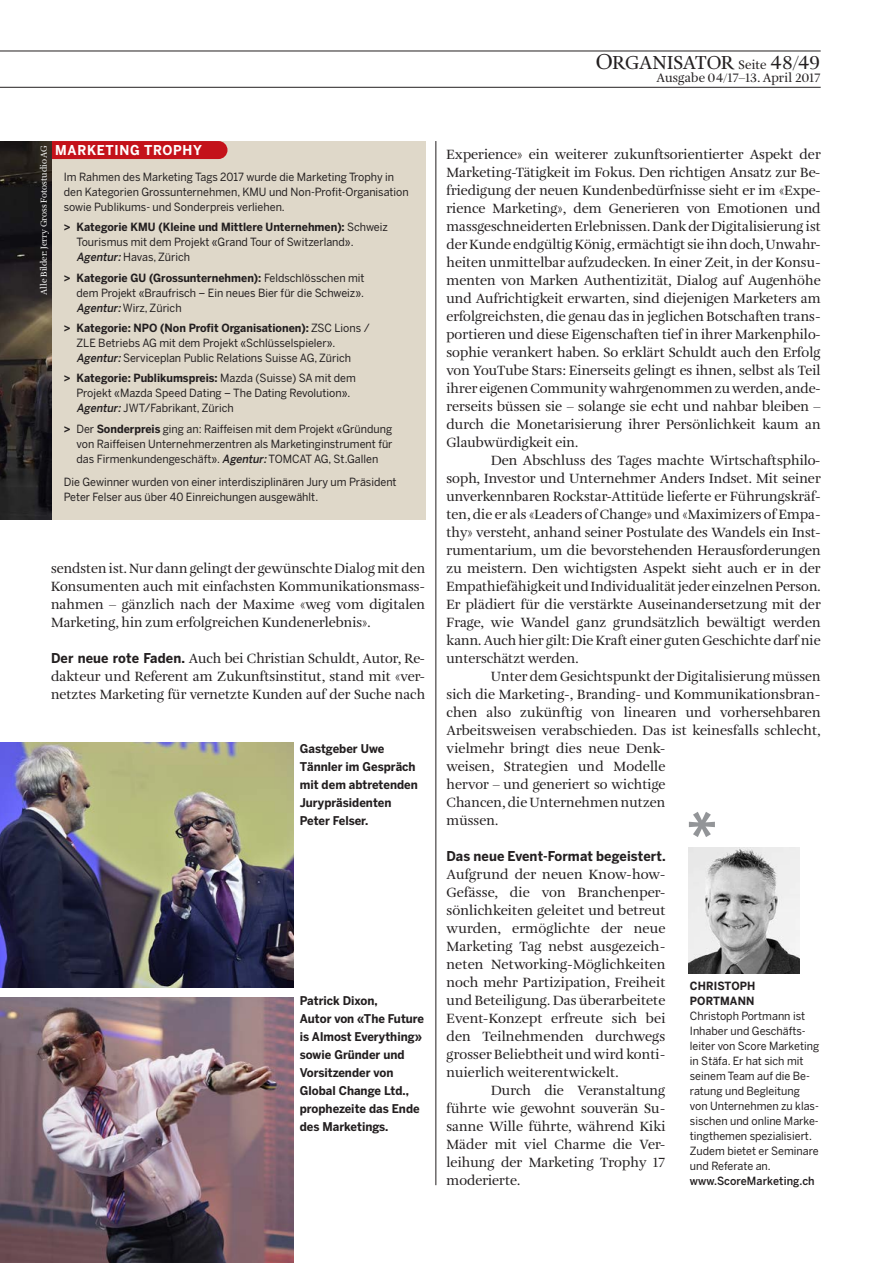
<style>
.page{position:relative;width:893px;height:1263px;background:#fff}
.page>*{position:absolute;margin:0;border:0;box-sizing:border-box;transform-origin:0 0}
.t1{font:19.5px "Amalia Pro";letter-spacing:-.015em;color:#231f20}
.t2{font:13.8px/18px "Amalia Pro";letter-spacing:.005em;color:#231f20;text-align:justify}
.t3{font:700 13.5px "Benton Sans";letter-spacing:.01em;color:#231f20;scale:.95 1}
.t4{font:700 13.5px "Benton Sans";letter-spacing:.05em;color:#fff;scale:.95 1}
.t5{font:12.75px "Amalia Pro";color:#231f20}
.t6{font:700 12px/18px "Benton Sans";color:#231f20;scale:.95 1}
.t7{font:11.25px/15px "Benton Sans";color:#231f20;scale:.95 1}
.t8{font:500 11.25px "Benton Sans";letter-spacing:.01em;color:#231f20;scale:.95 1}
.t9{font:700 11.25px/15px "Benton Sans";letter-spacing:.01em;color:#231f20;scale:.95 1}
.t10{font:9px "Amalia Pro";color:#fff}
.s1{font-size:22.5px}
.s2{font-size:12.75px}
.s3{font-weight:700}
.s4{font-weight:500;font-style:italic}
.s5{font-family:"Benton Sans";font-weight:700;font-size:13.5px}
</style>
<div class="page">
<hr style="left:0;top:51px;width:821px;height:1px;background:#231f20">
<hr style="left:0;top:87px;width:821px;height:1px;background:#231f20">
<hr style="left:436px;top:141px;width:1px;height:1044px;background:#231f20">
<div style="left:51px;top:141px;width:374px;height:378px;background:#dfd8c9"></div>
<div style="left:51px;top:141px;width:176px;height:18px;background:#c4121a"></div>
<img style="left:0;top:141px;width:51px;height:378px">
<img style="left:0;top:743px;width:293px;height:244px">
<img style="left:689px;top:848px;width:110px;height:126px">
<svg style="left:689px;top:812px;width:26px;height:25px"></svg>
<img style="left:1px;top:997px;width:292px;height:266px">
<h1 class="t1" style="left:596px;top:51px;width:226px"><span class="s1">O</span>RGANISATOR <span class="s2">Seite</span> 48/49</h1>
<p class="t5" style="left:656px;top:70px;width:166px">Ausgabe 04/17–13. April 2017</p>
<p class="t4" style="left:55px;top:142px;width:156px">MARKETING TROPHY</p>
<p class="t10" style="left:38px;top:295px;width:151px;rotate:-90deg">Alle Bilder: Jerry Gross Fotostudio AG</p>
<p class="t7" style="left:64px;top:170px;width:365px">Im Rahmen des Marketing Tags 2017 wurde die Marketing Trophy in den Kategorien Grossunternehmen, KMU und Non-Profit-Organisation sowie Publikums- und Sonderpreis verliehen.</p>
<p class="t7" style="left:77px;top:220px;width:329px;text-indent:-13px"><span class="s3">&gt; Kategorie KMU (Kleine und Mittlere Unternehmen):</span> Schweiz<br>Tourismus mit dem Projekt «Grand Tour of Switzerland».<br><span class="s4">Agentur:</span>Havas, Zürich</p>
<p class="t7" style="left:77px;top:270px;width:305px;text-align:justify;text-indent:-13px"><span class="s3">&gt; Kategorie GU (Grossunternehmen):</span> Feldschlösschen mit dem Projekt «Braufrisch – Ein neues Bier für die Schweiz».<br><span class="s4">Agentur:</span>Wirz, Zürich</p>
<p class="t7" style="left:77px;top:321px;width:310px;text-indent:-13px"><span class="s3">&gt; Kategorie: NPO (Non Profit Organisationen):</span> ZSC Lions /<br>ZLE Betriebs AG mit dem Projekt «Schlüsselspieler».<br><span class="s4">Agentur:</span>Serviceplan Public Relations Suisse AG, Zürich</p>
<p class="t7" style="left:77px;top:371px;width:296px;text-indent:-13px"><span class="s3">&gt; Kategorie: Publikumspreis:</span> Mazda (Suisse) SA mit dem<br>Projekt «Mazda Speed Dating – The Dating Revolution».<br><span class="s4">Agentur:</span>JWT/Fabrikant, Zürich</p>
<p class="t7" style="left:77px;top:421px;width:334px;text-align:justify;text-indent:-13px"><span class="s3">&gt;</span> Der <span class="s3">Sonderpreis</span> ging an: Raiffeisen mit dem Projekt «Gründung von Raiffeisen Unternehmerzentren als Marketinginstrument für das Firmenkundengeschäft». <span class="s4">Agentur:</span>TOMCAT AG, St.Gallen</p>
<p class="t7" style="left:64px;top:475px;width:352px">Die Gewinner wurden von einer interdisziplinären Jury um Präsident<br>Peter Felser aus über 40 Einreichungen ausgewählt.</p>
<p class="t2" style="left:51px;top:560px;width:376px">sendsten ist. Nur dann gelingt der gewünschte Dialog mit den Konsumenten auch mit einfachsten Kommunikationsmass&shy;nahmen – gänzlich nach der Maxime «weg vom digitalen Marketing, hin zum erfolgreichen Kundenerlebnis».</p>
<p class="t2" style="left:51px;top:650px;width:376px"><span class="s5">Der neue rote Faden.</span> Auch bei Christian Schuldt, Autor, Re&shy;dakteur und Referent am Zukunftsinstitut, stand mit «ver&shy;netztes Marketing für vernetzte Kunden auf der Suche nach</p>
<p class="t6" style="left:300px;top:740px;width:126px">Gastgeber Uwe<br>Tännler im Gespräch mit dem abtretenden<br>Jurypräsidenten<br>Peter Felser.</p>
<p class="t6" style="left:300px;top:992px;width:132px">Patrick Dixon,<br>Autor von «The Future is Almost Everything» sowie Gründer und<br>Vorsitzender von<br>Global Change Ltd., prophezeite das Ende des Marketings.</p>
<p class="t2" style="left:446px;top:146px;width:376px">Experience» ein weiterer zukunftsorientierter Aspekt der Marketing-Tätigkeit im Fokus. Den richtigen Ansatz zur Be&shy;friedigung der neuen Kundenbedürfnisse sieht er im «Expe&shy;rience Marketing», dem Generieren von Emotionen und massgeschneiderten Erlebnissen. Dank der Digitalisierung ist der Kunde endgültig König, ermächtigt sie ihn doch, Unwahr&shy;heiten unmittelbar aufzudecken. In einer Zeit, in der Konsu&shy;menten von Marken Authentizität, Dialog auf Augenhöhe und Aufrichtigkeit erwarten, sind diejenigen Marketers am erfolgreichsten, die genau das in jeglichen Botschaften trans&shy;portieren und diese Eigenschaften tief in ihrer Markenphilo&shy;sophie verankert haben. So erklärt Schuldt auch den Erfolg von YouTube Stars: Einerseits gelingt es ihnen, selbst als Teil ihrer eigenen Community wahrgenommen zu werden, ande&shy;rerseits büssen sie – solange sie echt und nahbar bleiben – durch die Monetarisierung ihrer Persönlichkeit kaum an Glaubwürdigkeit ein.</p>
<p class="t2" style="left:446px;top:452px;width:376px;text-indent:45px">Den Abschluss des Tages machte Wirtschaftsphilo&shy;soph, Investor und Unternehmer Anders Indset. Mit seiner unverkennbaren Rockstar-Attitüde lieferte er Führungskräf&shy;ten, die er als «Leaders of Change» und «Maximizers of Empa&shy;thy» versteht, anhand seiner Postulate des Wandels ein Inst&shy;rumentarium, um die bevorstehenden Herausforderungen zu meistern. Den wichtigsten Aspekt sieht auch er in der Empathiefähigkeit und Individualität jeder einzelnen Person.<br>Er plädiert für die verstärkte Auseinandersetzung mit der Frage, wie Wandel ganz grundsätzlich bewältigt werden kann. Auch hier gilt: Die Kraft einer guten Geschichte darf nie unterschätzt werden.</p>
<p class="t2" style="left:446px;top:668px;width:376px;text-align:left;text-indent:45px">Unter dem Gesichtspunkt der Digitalisierung müssen sich die Marketing-, Branding- und Kommunikationsbran&shy;chen also zukünftig von linearen und vorhersehbaren Arbeitsweisen verabschieden. Das ist keinesfalls schlecht, vielmehr bringt dies neue Denk-<br>weisen, Strategien und Modelle<br>hervor – und generiert so wichtige<br>Chancen, die Unternehmen nutzen<br>müssen.</p>
<p class="t3" style="left:446px;top:848px;width:232px">Das neue Event-Format begeistert.</p>
<p class="t2" style="left:446px;top:866px;width:220px;text-align:left">Aufgrund der neuen Know-how-<br>Gefässe, die von Branchenper&shy;sönlichkeiten geleitet und betreut wurden, ermöglichte der neue<br>Marketing Tag nebst ausgezeich&shy;neten Networking-Möglichkeiten noch mehr Partizipation, Freiheit und Beteiligung. Das überarbeitete<br>Event-Konzept erfreute sich bei den Teilnehmenden durchwegs grosser Beliebtheit und wird konti&shy;nuierlich weiterentwickelt.</p>
<p class="t2" style="left:446px;top:1082px;width:220px;text-align:left;text-indent:45px">Durch die Veranstaltung führte wie gewohnt souverän Su&shy;sanne Wille führte, während Kiki<br>Mäder mit viel Charme die Ver&shy;leihung der Marketing Trophy 17 moderierte.</p>
<p class="t9" style="left:690px;top:979px;width:70px">CHRISTOPH<br>PORTMANN</p>
<p class="t7" style="left:690px;top:1009px;width:137px">Christoph Portmann ist<br>Inhaber und Geschäfts&shy;leiter von Score Marketing in Stäfa. Er hat sich mit seinem Team auf die Be&shy;ratung und Begleitung von Unternehmen zu klas&shy;sischen und online Marke&shy;tingthemen spezialisiert.<br>Zudem bietet er Seminare und Referate an.</p>
<p class="t8" style="left:690px;top:1174px;width:133px">www.ScoreMarketing.ch</p>
</div>
